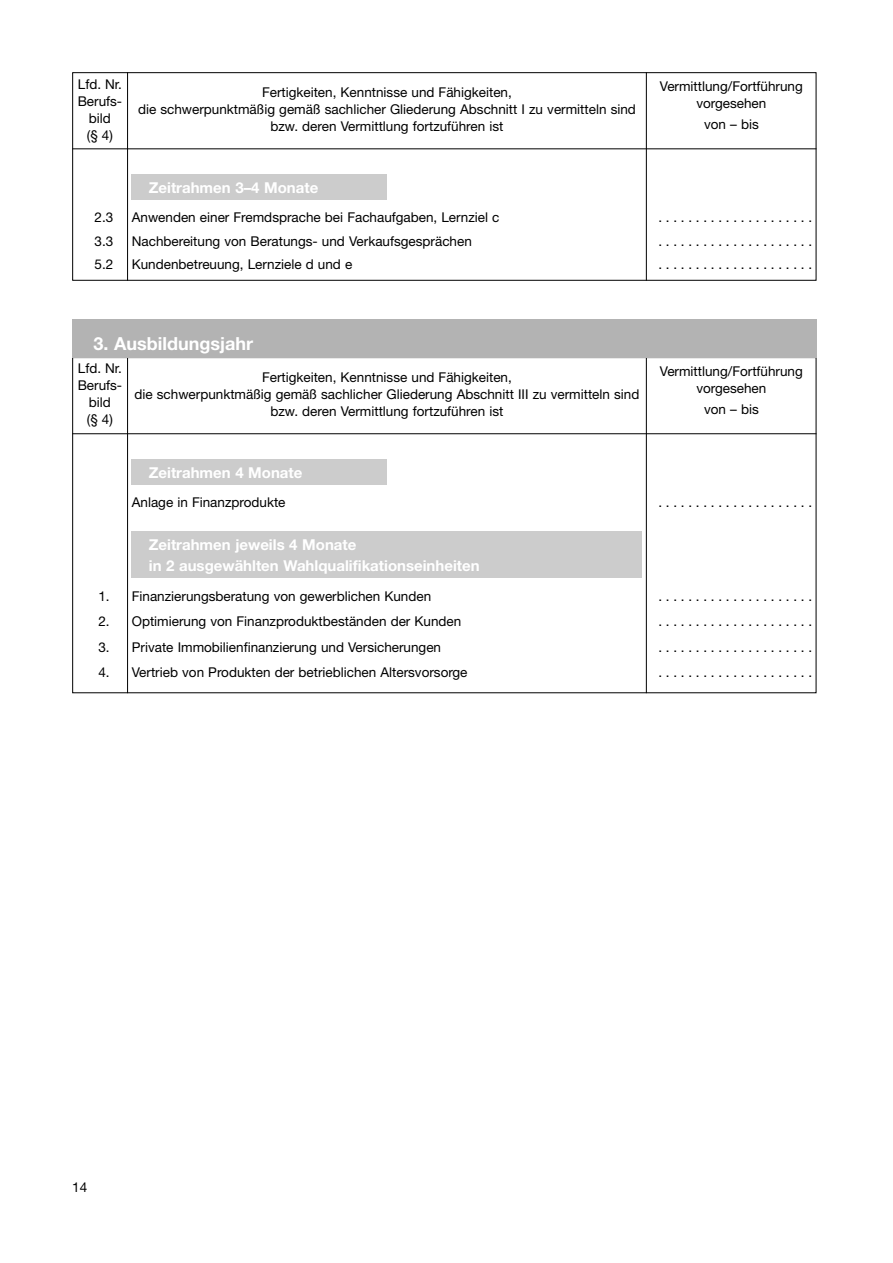
<style>
.page{position:relative;width:893px;height:1263px;background:#fff}
.page>*{position:absolute;margin:0;border:0;box-sizing:border-box;transform-origin:0 0}
.t1{font:700 18px "Helvetica Neue";color:#fff}
.t2{font:700 15px/21px "Helvetica Neue";color:#fff}
.t3{font:13.5px/17px "Helvetica Neue";color:#000;text-align:center}
</style>
<div class="page">
<div style="left:72px;top:72px;width:744px;height:209px;border:1px solid #000"></div>
<hr style="left:127px;top:72px;width:1px;height:209px;background:#000">
<hr style="left:646px;top:72px;width:1px;height:209px;background:#000">
<hr style="left:72px;top:148px;width:744px;height:1px;background:#000">
<div style="left:132px;top:174px;width:255px;height:26px;background:#ccc"></div>
<hr style="left:127px;top:357px;width:1px;height:336px;background:#000">
<hr style="left:646px;top:357px;width:1px;height:336px;background:#000">
<hr style="left:72px;top:433px;width:744px;height:1px;background:#000">
<div style="left:132px;top:459px;width:255px;height:26px;background:#ccc"></div>
<div style="left:132px;top:531px;width:510px;height:47px;background:#ccc"></div>
<div style="left:72px;top:319px;width:744px;height:38px;background:#b3b3b3"></div>
<p class="t3" style="left:78px;top:77px;width:46px">Lfd. Nr.<br>Berufs&shy;bild<br>(§ 4)</p>
<p class="t3" style="left:138px;top:85px;width:499px">Fertigkeiten, Kenntnisse und Fähigkeiten,<br>die schwerpunktmäßig gemäß sachlicher Gliederung Abschnitt I zu vermitteln sind bzw. deren Vermittlung fortzuführen ist</p>
<p class="t3" style="left:660px;top:79px;width:145px">Vermittlung/Fortführung vorgesehen</p>
<p class="t3" style="left:704px;top:117px;width:56px">von – bis</p>
<p class="t2" style="left:149px;top:179px;width:171px">Zeitrahmen 3–4 Monate</p>
<p class="t3" style="left:95px;top:210px;width:20px">2.3</p>
<p class="t3" style="left:132px;top:210px;width:369px">Anwenden einer Fremdsprache bei Fachaufgaben, Lernziel c</p>
<p class="t3" style="left:658px;top:210px;width:155px">. . . . . . . . . . . . . . . . . . . . .</p>
<p class="t3" style="left:95px;top:234px;width:20px">3.3</p>
<p class="t3" style="left:132px;top:234px;width:342px">Nachbereitung von Beratungs- und Verkaufsgesprächen</p>
<p class="t3" style="left:658px;top:234px;width:155px">. . . . . . . . . . . . . . . . . . . . .</p>
<p class="t3" style="left:95px;top:257px;width:20px">5.2</p>
<p class="t3" style="left:132px;top:257px;width:222px">Kundenbetreuung, Lernziele d und e</p>
<p class="t3" style="left:658px;top:257px;width:155px">. . . . . . . . . . . . . . . . . . . . .</p>
<h1 class="t1" style="left:94px;top:337px;width:161px">3. Ausbildungsjahr</h1>
<p class="t3" style="left:78px;top:361px;width:46px">Lfd. Nr.<br>Berufs&shy;bild<br>(§ 4)</p>
<p class="t3" style="left:135px;top:370px;width:506px">Fertigkeiten, Kenntnisse und Fähigkeiten,<br>die schwerpunktmäßig gemäß sachlicher Gliederung Abschnitt III zu vermitteln sind bzw. deren Vermittlung fortzuführen ist</p>
<p class="t3" style="left:660px;top:364px;width:145px">Vermittlung/Fortführung vorgesehen</p>
<p class="t3" style="left:704px;top:402px;width:56px">von – bis</p>
<p class="t2" style="left:149px;top:464px;width:155px">Zeitrahmen 4 Monate</p>
<p class="t3" style="left:132px;top:495px;width:155px">Anlage in Finanzprodukte</p>
<p class="t3" style="left:658px;top:495px;width:155px">. . . . . . . . . . . . . . . . . . . . .</p>
<p class="t2" style="left:149px;top:536px;width:332px">Zeitrahmen jeweils 4 Monate<br>in 2 ausgewählten Wahlqualifikationseinheiten</p>
<p class="t3" style="left:98px;top:589px;width:334px">1. Finanzierungsberatung von gewerblichen Kunden</p>
<p class="t3" style="left:658px;top:589px;width:155px">. . . . . . . . . . . . . . . . . . . . .</p>
<p class="t3" style="left:98px;top:614px;width:364px">2. Optimierung von Finanzproduktbeständen der Kunden</p>
<p class="t3" style="left:658px;top:614px;width:155px">. . . . . . . . . . . . . . . . . . . . .</p>
<p class="t3" style="left:98px;top:640px;width:344px">3. Private Immobilienfinanzierung und Versicherungen</p>
<p class="t3" style="left:658px;top:640px;width:155px">. . . . . . . . . . . . . . . . . . . . .</p>
<p class="t3" style="left:98px;top:665px;width:371px">4. Vertrieb von Produkten der betrieblichen Altersvorsorge</p>
<p class="t3" style="left:658px;top:665px;width:155px">. . . . . . . . . . . . . . . . . . . . .</p>
<p class="t3" style="left:72px;top:1180px;width:17px">14</p>
</div>
